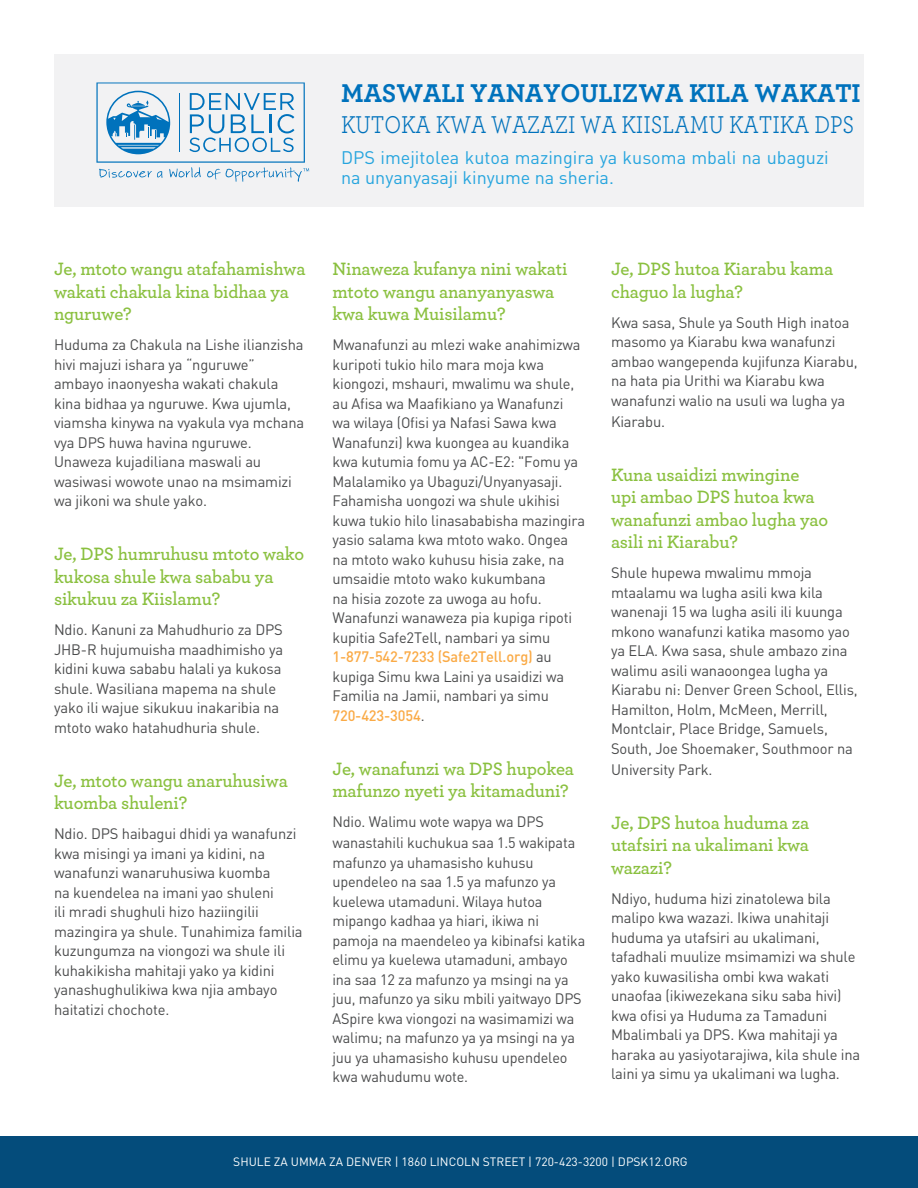
<style>
.page{position:relative;width:918px;height:1188px;background:#fff}
.page>*{position:absolute;margin:0;border:0;box-sizing:border-box;transform-origin:0 0}
.t1{font:700 27px "Archer Pro";color:#0072bc}
.t2{font:25.5px "Archer Pro";color:#0072bc;scale:.84 1}
.t3{font:600 18.75px/22.5px "Archer Pro";letter-spacing:-.01em;color:#8ac03f}
.t4{font:18px/19.5px "DIN Pro";color:#26a5de}
.t5{font:15px/19.5px "DIN Pro";letter-spacing:-.01em;color:#4b4c4d}
.t6{font:15px/19.5px "DIN Pro";letter-spacing:-.01em;color:#4b4c4d;scale:.96 1}
.t7{font:12px "DIN Pro";color:#fff}
.s1{font-weight:500;color:#faaa46}
</style>
<div class="page">
<div style="left:54px;top:54px;width:810px;height:153px;background:#f2f2f3"></div>
<div style="left:0;top:1137px;width:918px;height:51px;background:#044c7b"></div>
<svg style="left:96px;top:82px;width:213px;height:100px"></svg>
<h1 class="t1" style="left:341px;top:72px;width:521px">MASWALI YANAYOULIZWA KILA WAKATI</h1>
<h2 class="t2" style="left:341px;top:107px;width:612px">KUTOKA KWA WAZAZI WA KIISLAMU KATIKA DPS</h2>
<p class="t4" style="left:341px;top:147px;width:489px">DPS imejitolea kutoa mazingira ya kusoma mbali na ubaguzi na unyanyasaji kinyume na sheria.</p>
<p class="t3" style="left:54px;top:257px;width:253px">Je, mtoto wangu atafahamishwa wakati chakula kina bidhaa ya nguruwe?</p>
<p class="t5" style="left:54px;top:334px;width:252px">Huduma za Chakula na Lishe ilianzisha hivi majuzi ishara ya “nguruwe” ambayo inaonyesha wakati chakula kina bidhaa ya nguruwe. Kwa ujumla, viamsha kinywa na vyakula vya mchana vya DPS huwa havina nguruwe.<br>Unaweza kujadiliana maswali au wasiwasi wowote unao na msimamizi wa jikoni wa shule yako.</p>
<p class="t3" style="left:54px;top:542px;width:252px">Je, DPS humruhusu mtoto wako kukosa shule kwa sababu ya sikukuu za Kiislamu?</p>
<p class="t5" style="left:54px;top:619px;width:231px">Ndio. Kanuni za Mahudhurio za DPS JHB-R hujumuisha maadhimisho ya kidini kuwa sababu halali ya kukosa shule. Wasiliana mapema na shule yako ili wajue sikukuu inakaribia na mtoto wako hatahudhuria shule.</p>
<p class="t3" style="left:54px;top:768px;width:235px">Je, mtoto wangu anaruhusiwa kuomba shuleni?</p>
<p class="t5" style="left:54px;top:823px;width:250px">Ndio. DPS haibagui dhidi ya wanafunzi kwa misingi ya imani ya kidini, na wanafunzi wanaruhusiwa kuomba<br>na kuendelea na imani yao shuleni<br>ili mradi shughuli hizo haziingilii mazingira ya shule. Tunahimiza familia kuzungumza na viongozi wa shule ili kuhakikisha mahitaji yako ya kidini yanashughulikiwa kwa njia ambayo haitatizi chochote.</p>
<p class="t3" style="left:333px;top:257px;width:236px">Ninaweza kufanya nini wakati mtoto wangu ananyanyaswa kwa kuwa Muisilamu?</p>
<p class="t5" style="left:333px;top:334px;width:254px">Mwanafunzi au mlezi wake anahimizwa kuripoti tukio hilo mara moja kwa kiongozi, mshauri, mwalimu wa shule, au Afisa wa Maafikiano ya Wanafunzi wa wilaya (Ofisi ya Nafasi Sawa kwa Wanafunzi) kwa kuongea au kuandika kwa kutumia fomu ya AC-E2: "Fomu ya Malalamiko ya Ubaguzi/Unyanyasaji.<br>Fahamisha uongozi wa shule ukihisi kuwa tukio hilo linasababisha mazingira yasio salama kwa mtoto wako. Ongea na mtoto wako kuhusu hisia zake, na umsaidie mtoto wako kukumbana<br>na hisia zozote za uwoga au hofu.<br>Wanafunzi wanaweza pia kupiga ripoti kupitia Safe2Tell, nambari ya simu <span class="s1">1-877-542-7233 (Safe2Tell.org)</span> au kupiga Simu kwa Laini ya usaidizi wa Familia na Jamii, nambari ya simu <span class="s1">720-423-3054</span>.</p>
<p class="t3" style="left:333px;top:756px;width:243px">Je, wanafunzi wa DPS hupokea mafunzo nyeti ya kitamaduni?</p>
<p class="t6" style="left:333px;top:811px;width:254px;line-height:21px">Ndio. Walimu wote wapya wa DPS wanastahili kuchukua saa 1.5 wakipata</p>
<p class="t6" style="left:333px;top:852px;width:265px">mafunzo ya uhamasisho kuhusu upendeleo na saa 1.5 ya mafunzo ya kuelewa utamaduni. Wilaya hutoa mipango kadhaa ya hiari, ikiwa ni pamoja na maendeleo ya kibinafsi katika elimu ya kuelewa utamaduni, ambayo ina saa 12 za mafunzo ya msingi na ya juu, mafunzo ya siku mbili yaitwayo DPS ASpire kwa viongozi na wasimamizi wa walimu; na mafunzo ya ya msingi na ya juu ya uhamasisho kuhusu upendeleo kwa wahudumu wote.</p>
<p class="t3" style="left:611px;top:257px;width:224px">Je, DPS hutoa Kiarabu kama chaguo la lugha?</p>
<p class="t5" style="left:611px;top:312px;width:248px">Kwa sasa, Shule ya South High inatoa masomo ya Kiarabu kwa wanafunzi ambao wangependa kujifunza Kiarabu, na hata pia Urithi wa Kiarabu kwa wanafunzi walio na usuli wa lugha ya</p>
<p class="t5" style="left:611px;top:411px;width:56px">Kiarabu.</p>
<p class="t3" style="left:611px;top:462px;width:219px">Kuna usaidizi mwingine upi ambao DPS hutoa kwa wanafunzi ambao lugha yao asili ni Kiarabu?</p>
<p class="t5" style="left:611px;top:562px;width:248px">Shule hupewa mwalimu mmoja mtaalamu wa lugha asili kwa kila wanenaji 15 wa lugha asili ili kuunga mkono wanafunzi katika masomo yao ya ELA. Kwa sasa, shule ambazo zina walimu asili wanaoongea lugha ya Kiarabu ni: Denver Green School, Ellis, Hamilton, Holm, McMeen, Merrill, Montclair, Place Bridge, Samuels, South, Joe Shoemaker, Southmoor na</p>
<p class="t5" style="left:611px;top:759px;width:103px">University Park.</p>
<p class="t3" style="left:611px;top:810px;width:200px;text-align:justify">Je, DPS hutoa huduma za utafsiri na ukalimani kwa wazazi?</p>
<p class="t5" style="left:611px;top:888px;width:251px">Ndiyo, huduma hizi zinatolewa bila malipo kwa wazazi. Ikiwa unahitaji huduma ya utafsiri au ukalimani, tafadhali muulize msimamizi wa shule yako kuwasilisha ombi kwa wakati unaofaa (ikiwezekana siku saba hivi) kwa ofisi ya Huduma za Tamaduni Mbalimbali ya DPS. Kwa mahitaji ya haraka au yasiyotarajiwa, kila shule ina laini ya simu ya ukalimani wa lugha.</p>
<p class="t7" style="left:233px;top:1153px;width:456px">SHULE ZA UMMA ZA DENVER | 1860 LINCOLN STREET | 720-423-3200 | DPSK12.ORG</p>
</div>
